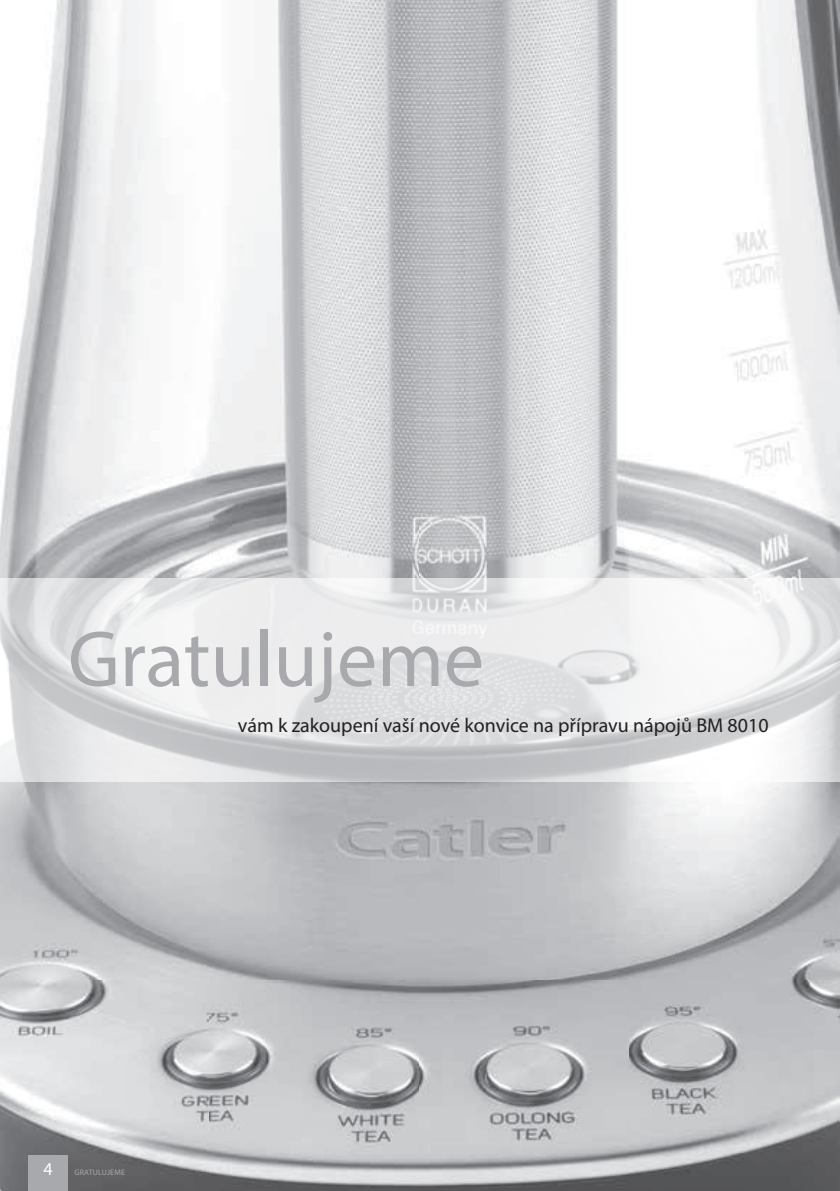
<style>
.page{position:relative;width:840px;height:1191px;background:#fff}
.page>*{position:absolute;margin:0;border:0;box-sizing:border-box;transform-origin:0 0}
.t1{font:80px "Myriad Pro";color:#a8a9ad}
.t2{font:20px "Myriad Pro";color:#231f20}
.t3{font:18px "Myriad Pro";color:#fff}
.t4{font:8px "Myriad Pro";letter-spacing:.02em;color:#a8a9ad}
</style>
<div class="page">
<img style="left:0;top:0;width:839px;height:1191px">
<div style="left:28px;top:1155px;width:40px;height:36px;background:#a8a9ad"></div>
<h1 class="t1" style="left:68px;top:610px;width:417px">Gratulujeme</h1>
<p class="t2" style="left:238px;top:712px;width:532px">vám k zakoupení vaší nové konvice na přípravu nápojů BM 8010</p>
<p class="t3" style="left:44px;top:1157px;width:11px">4</p>
<p class="t4" style="left:74px;top:1167px;width:52px">GRATULUJEME</p>
</div>
